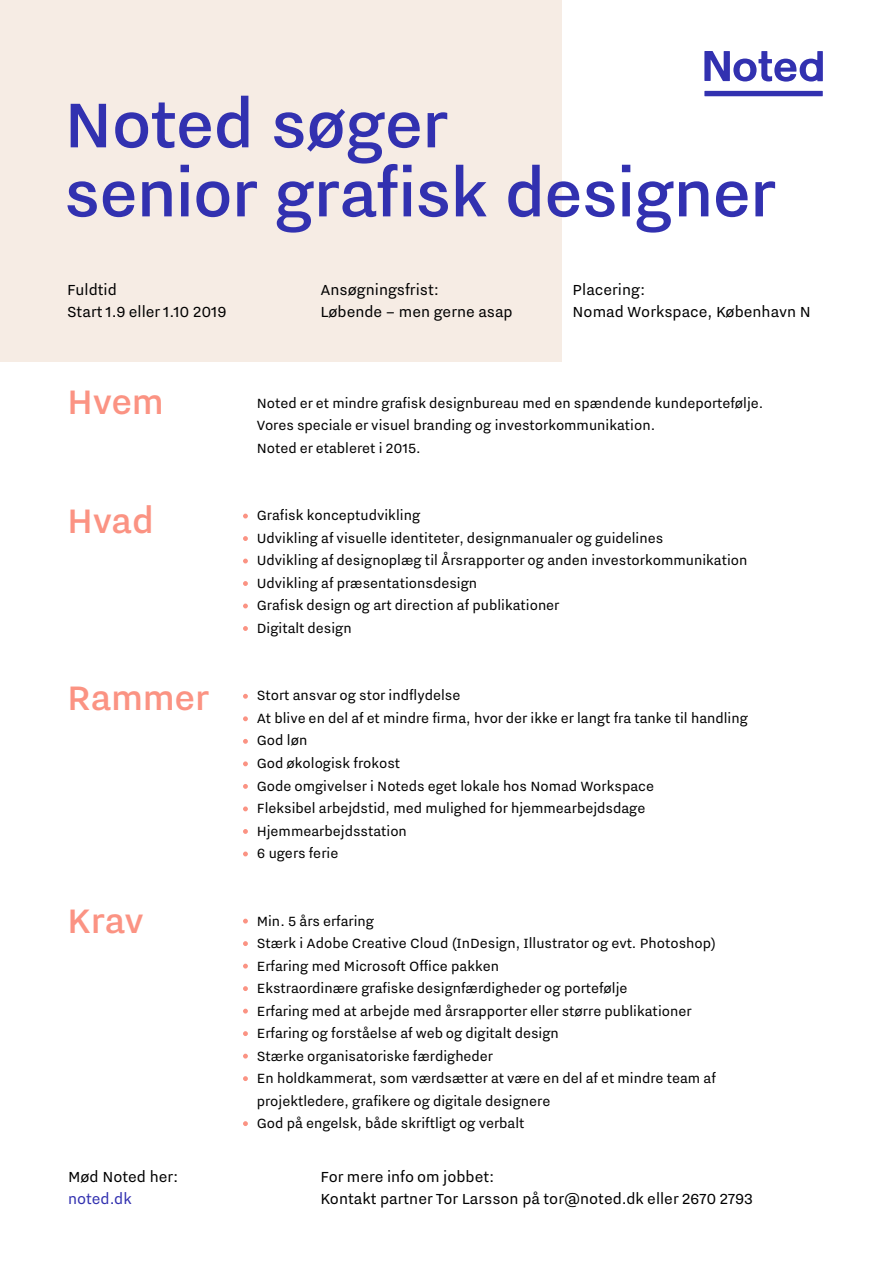
<style>
.page{position:relative;width:893px;height:1263px;background:#fff}
.page>*{position:absolute;margin:0;border:0;box-sizing:border-box;transform-origin:0 0}
.t1{font:500 78px/69px "Nitti Grotesk";letter-spacing:-.015em;color:#3231b0}
.t2{font:500 42px "Nitti Grotesk";letter-spacing:-.005em;color:#fb9383}
.t3{font:18px/21.6px "Nitti Grotesk";color:#000}
.t4{font:18px "Nitti Grotesk";color:#3231b0}
.t5{font:16.5px/22.5px "Nitti Grotesk";color:#000}
</style>
<div class="page">
<div style="left:0;top:0;width:562px;height:361px;background:#f6ece4"></div>
<div style="left:704px;top:91px;width:119px;height:5px;background:#3231b0"></div>
<svg style="left:704px;top:51px;width:119px;height:31px"></svg>
<svg style="left:243px;top:514px;width:5px;height:4px"></svg>
<svg style="left:243px;top:536px;width:5px;height:5px"></svg>
<svg style="left:243px;top:559px;width:5px;height:4px"></svg>
<svg style="left:243px;top:581px;width:5px;height:5px"></svg>
<svg style="left:243px;top:603px;width:5px;height:5px"></svg>
<svg style="left:243px;top:626px;width:5px;height:5px"></svg>
<svg style="left:243px;top:694px;width:5px;height:5px"></svg>
<svg style="left:243px;top:716px;width:5px;height:5px"></svg>
<svg style="left:243px;top:739px;width:5px;height:5px"></svg>
<svg style="left:243px;top:761px;width:5px;height:5px"></svg>
<svg style="left:243px;top:784px;width:5px;height:5px"></svg>
<svg style="left:243px;top:806px;width:5px;height:5px"></svg>
<svg style="left:243px;top:829px;width:5px;height:5px"></svg>
<svg style="left:243px;top:851px;width:5px;height:5px"></svg>
<svg style="left:243px;top:919px;width:5px;height:4px"></svg>
<svg style="left:243px;top:941px;width:5px;height:5px"></svg>
<svg style="left:243px;top:964px;width:5px;height:4px"></svg>
<svg style="left:243px;top:986px;width:5px;height:5px"></svg>
<svg style="left:243px;top:1009px;width:5px;height:4px"></svg>
<svg style="left:243px;top:1031px;width:5px;height:5px"></svg>
<svg style="left:243px;top:1054px;width:5px;height:4px"></svg>
<svg style="left:243px;top:1076px;width:5px;height:5px"></svg>
<svg style="left:243px;top:1121px;width:5px;height:5px"></svg>
<h1 class="t1" style="left:64px;top:88px;width:713px">Noted søger<br>senior grafisk designer</h1>
<p class="t3" style="left:67px;top:279px;width:161px">Fuldtid<br>Start 1.9 eller 1.10 2019</p>
<p class="t3" style="left:320px;top:279px;width:194px">Ansøgningsfrist:<br>Løbende – men gerne asap</p>
<p class="t3" style="left:573px;top:279px;width:240px">Placering:<br>Nomad Workspace, København N</p>
<h2 class="t2" style="left:67px;top:378px;width:98px">Hvem</h2>
<p class="t5" style="left:257px;top:391px;width:508px">Noted er et mindre grafisk designbureau med en spændende kundeportefølje.<br>Vores speciale er visuel branding og investorkommunikation.<br>Noted er etableret i 2015.</p>
<h2 class="t2" style="left:67px;top:497px;width:88px">Hvad</h2>
<p class="t5" style="left:257px;top:504px;width:492px">Grafisk konceptudvikling<br>Udvikling af visuelle identiteter, designmanualer og guidelines<br>Udvikling af designoplæg til Årsrapporter og anden investorkommunikation Udvikling af præsentationsdesign<br>Grafisk design og art direction af publikationer<br>Digitalt design</p>
<h2 class="t2" style="left:67px;top:673px;width:143px">Rammer</h2>
<p class="t5" style="left:257px;top:684px;width:493px">Stort ansvar og stor indflydelse<br>At blive en del af et mindre firma, hvor der ikke er langt fra tanke til handling God løn<br>God økologisk frokost<br>Gode omgivelser i Noteds eget lokale hos Nomad Workspace<br>Fleksibel arbejdstid, med mulighed for hjemmearbejdsdage Hjemmearbejdsstation<br>6 ugers ferie</p>
<h2 class="t2" style="left:67px;top:896px;width:78px">Krav</h2>
<p class="t5" style="left:257px;top:909px;width:461px">Min. 5 års erfaring<br>Stærk i Adobe Creative Cloud (InDesign, Illustrator og evt. Photoshop)<br>Erfaring med Microsoft Office pakken<br>Ekstraordinære grafiske designfærdigheder og portefølje<br>Erfaring med at arbejde med årsrapporter eller større publikationer Erfaring og forståelse af web og digitalt design<br>Stærke organisatoriske færdigheder<br>En holdkammerat, som værdsætter at være en del af et mindre team af projektledere, grafikere og digitale designere<br>God på engelsk, både skriftligt og verbalt</p>
<p class="t3" style="left:68px;top:1166px;width:112px">Mød Noted her:</p>
<p class="t4" style="left:68px;top:1188px;width:65px">noted.dk</p>
<p class="t3" style="left:320px;top:1166px;width:434px">For mere info om jobbet:<br>Kontakt partner Tor Larsson på tor@noted.dk eller 2670 2793</p>
</div>
